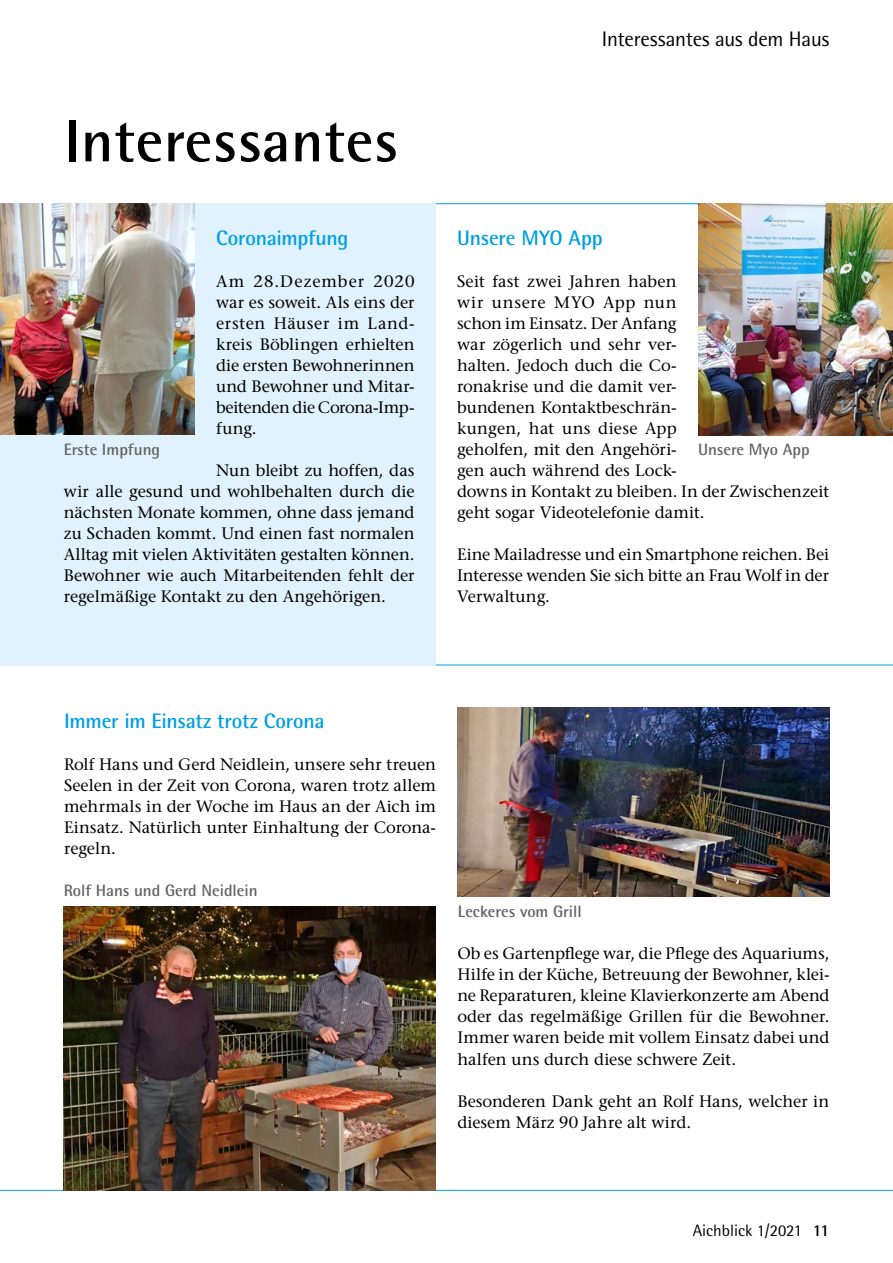
<style>
.page{position:relative;width:893px;height:1263px;background:#fff}
.page>*{position:absolute;margin:0;border:0;box-sizing:border-box;transform-origin:0 0}
.t1{font:700 60px "Agfa Rotis Semisans";letter-spacing:.01em;color:#000}
.t2{font:700 21px "Agfa Rotis Semisans";letter-spacing:-.01em;color:#009fe3}
.t3{font:21px "Agfa Rotis Semisans";letter-spacing:-.01em;color:#000}
.t4{font:16.5px/21px "Stone Serif";color:#000;text-align:justify}
.t5{font:700 16.5px "Agfa Rotis Semisans";color:#646363}
.t6{font:16.5px "Agfa Rotis Semisans";color:#000}
.s1{font-weight:700}
</style>
<div class="page">
<hr style="left:0;top:203px;width:893px;height:1px;background:#009fe3">
<hr style="left:0;top:1190px;width:893px;height:1px;background:#009fe3">
<hr style="left:0;top:665px;width:893px;height:1px;background:#009fe3">
<div style="left:0;top:203px;width:436px;height:462px;background:#dff2fd"></div>
<img style="left:0;top:203px;width:195px;height:231px">
<img style="left:698px;top:203px;width:195px;height:232px">
<img style="left:64px;top:906px;width:372px;height:285px">
<img style="left:458px;top:707px;width:371px;height:189px">
<h1 class="t1" style="left:64px;top:104px;width:336px">Interessantes</h1>
<p class="t2" style="left:216px;top:225px;width:134px">Coronaimpfung</p>
<p class="t4" style="left:216px;top:271px;width:200px">Am 28.Dezember 2020 war es soweit. Als eins der ersten Häuser im Land&shy;kreis Böblingen erhielten die ersten Bewohnerinnen und Bewohner und Mitar&shy;beitenden die Corona-Imp&shy;fung.</p>
<p class="t4" style="left:64px;top:460px;width:352px;text-indent:152px">Nun bleibt zu hoffen, das wir alle gesund und wohlbehalten durch die nächsten Monate kommen, ohne dass jemand zu Schaden kommt. Und einen fast normalen Alltag mit vielen Aktivitäten gestalten können.<br>Bewohner wie auch Mitarbeitenden fehlt der regelmäßige Kontakt zu den Angehörigen.</p>
<p class="t5" style="left:64px;top:440px;width:98px">Erste Impfung</p>
<p class="t3" style="left:602px;top:26px;width:229px">Interessantes aus dem Haus</p>
<p class="t2" style="left:457px;top:225px;width:147px">Unsere MYO App</p>
<p class="t4" style="left:457px;top:271px;width:374px;text-align:left">Seit fast zwei Jahren haben<br>wir unsere MYO App nun<br>schon im Einsatz. Der Anfang<br>war zögerlich und sehr ver-<br>halten. Jedoch duch die Co-<br>ronakrise und die damit ver-<br>bundenen Kontaktbeschrän-<br>kungen, hat uns diese App<br>geholfen, mit den Angehöri-<br>gen auch während des Lock-<br>downs in Kontakt zu bleiben. In der Zwischenzeit geht sogar Videotelefonie damit.</p>
<p class="t4" style="left:457px;top:544px;width:374px">Eine Mailadresse und ein Smartphone reichen. Bei Interesse wenden Sie sich bitte an Frau Wolf in der Verwaltung.</p>
<p class="t5" style="left:698px;top:440px;width:113px">Unsere Myo App</p>
<p class="t2" style="left:64px;top:708px;width:262px">Immer im Einsatz trotz Corona</p>
<p class="t4" style="left:64px;top:754px;width:374px">Rolf Hans und Gerd Neidlein, unsere sehr treuen Seelen in der Zeit von Corona, waren trotz allem mehrmals in der Woche im Haus an der Aich im Einsatz. Natürlich unter Einhaltung der Corona&shy;regeln.</p>
<p class="t5" style="left:64px;top:881px;width:195px">Rolf Hans und Gerd Neidlein</p>
<p class="t5" style="left:458px;top:902px;width:125px">Leckeres vom Grill</p>
<p class="t4" style="left:457px;top:943px;width:374px">Ob es Gartenpflege war, die Pflege des Aquariums, Hilfe in der Küche, Betreuung der Bewohner, klei&shy;ne Reparaturen, kleine Klavierkonzerte am Abend oder das regelmäßige Grillen für die Bewohner.<br>Immer waren beide mit vollem Einsatz dabei und halfen uns durch diese schwere Zeit.</p>
<p class="t4" style="left:457px;top:1090px;width:374px">Besonderen Dank geht an Rolf Hans, welcher in diesem März 90 Jahre alt wird.</p>
<p class="t6" style="left:693px;top:1221px;width:138px">Aichblick 1/2021 <span class="s1">11</span></p>
</div>
